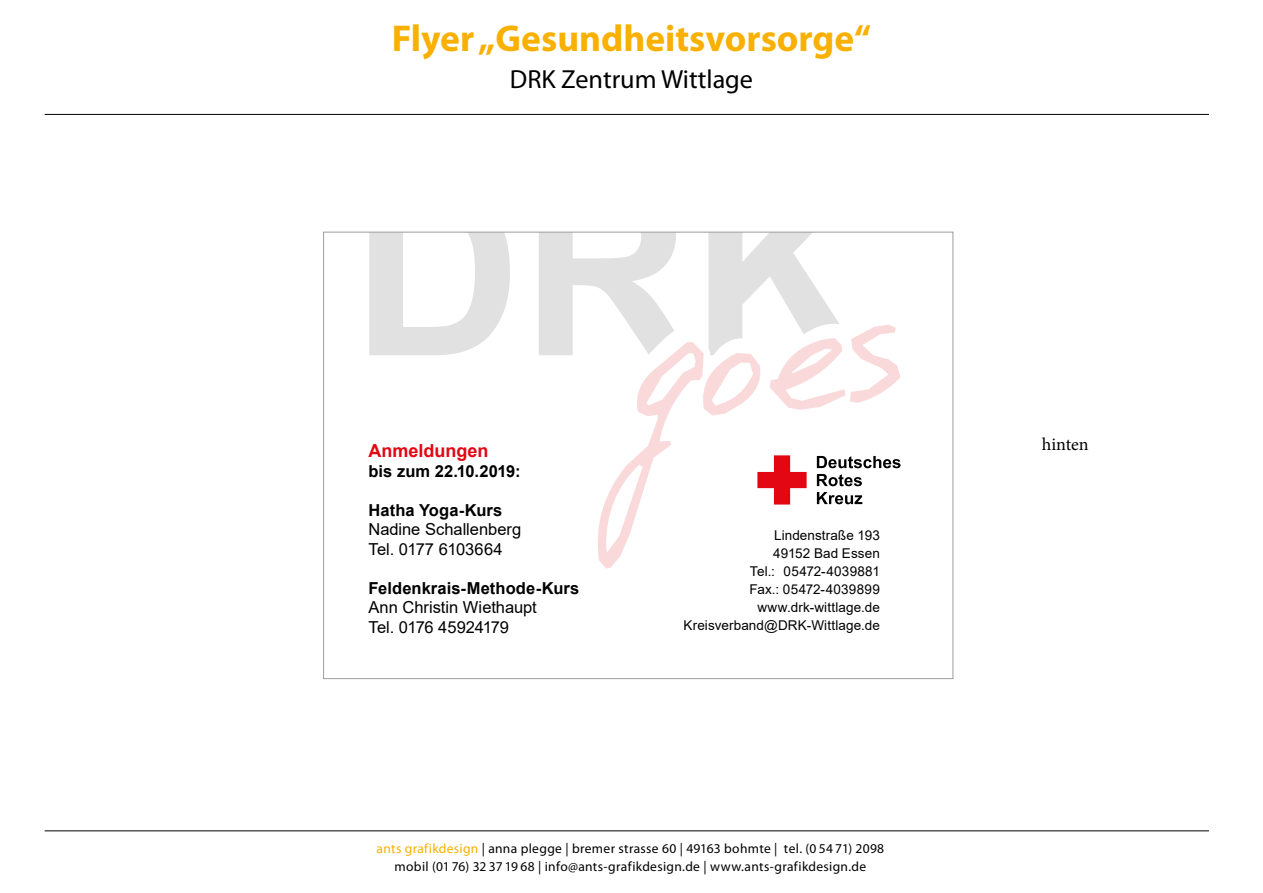
<style>
.page{position:relative;width:1263px;height:893px;background:#fff}
.page>*{position:absolute;margin:0;border:0;box-sizing:border-box;transform-origin:0 0}
.t1{font:700 37.5px "Myriad Pro";color:#f9b000}
.t2{font:26.25px "Myriad Pro";color:#000}
.t3{font:700 18px "Arial";color:#e30613}
.t4{font:18px "Minion Pro";color:#000}
.t5{font:16.5px/19.5px "Arial";letter-spacing:-.005em;color:#000}
.t6{font:700 16.5px "Arial";letter-spacing:.005em;color:#000}
.t7{font:13.5px/18px "Myriad Pro";letter-spacing:.025em;color:#000;text-align:center}
.t8{font:13.5px/18px "Arial";letter-spacing:.01em;color:#000;text-align:right}
.s1{color:#f9b000}
</style>
<div class="page">
<hr style="left:45px;top:114px;width:1164px;height:1px;background:#000">
<hr style="left:45px;top:830px;width:1164px;height:1px;background:#000">
<svg style="left:369px;top:234px;width:470px;height:121px;fill:#e1e1e1"></svg>
<svg style="left:594px;top:325px;width:306px;height:243px"></svg>
<h1 class="t1" style="left:392px;top:14px;width:481px">Flyer „Gesundheitsvorsorge“</h1>
<h2 class="t2" style="left:510px;top:63px;width:245px">DRK Zentrum Wittlage</h2>
<h3 class="t3" style="left:368px;top:438px;width:122px">Anmeldungen</h3>
<p class="t6" style="left:368px;top:459px;width:154px">bis zum 22.10.2019:</p>
<p class="t6" style="left:368px;top:498px;width:135px">Hatha Yoga-Kurs</p>
<p class="t5" style="left:368px;top:519px;width:154px">Nadine Schallenberg<br>Tel. 0177 6103664</p>
<p class="t6" style="left:368px;top:576px;width:212px">Feldenkrais-Methode-Kurs</p>
<p class="t5" style="left:368px;top:597px;width:170px">Ann Christin Wiethaupt<br>Tel. 0176 45924179</p>
<p class="t8" style="left:683px;top:526px;width:198px">Lindenstraße 193<br>49152 Bad Essen<br>Tel.: 05472-4039881<br>Fax.: 05472-4039899 www.drk-wittlage.de<br>Kreisverband@DRK-Wittlage.de</p>
<p class="t7" style="left:377px;top:839px;width:509px"><span class="s1">ants grafikdesign</span> | anna plegge | bremer strasse 60 | 49163 bohmte | tel. (0 54 71) 2098 mobil (01 76) 32 37 19 68 | info@ants-grafikdesign.de | www.ants-grafikdesign.de</p>
<h3 class="t4" style="left:1042px;top:432px;width:48px">hinten</h3>
</div>
